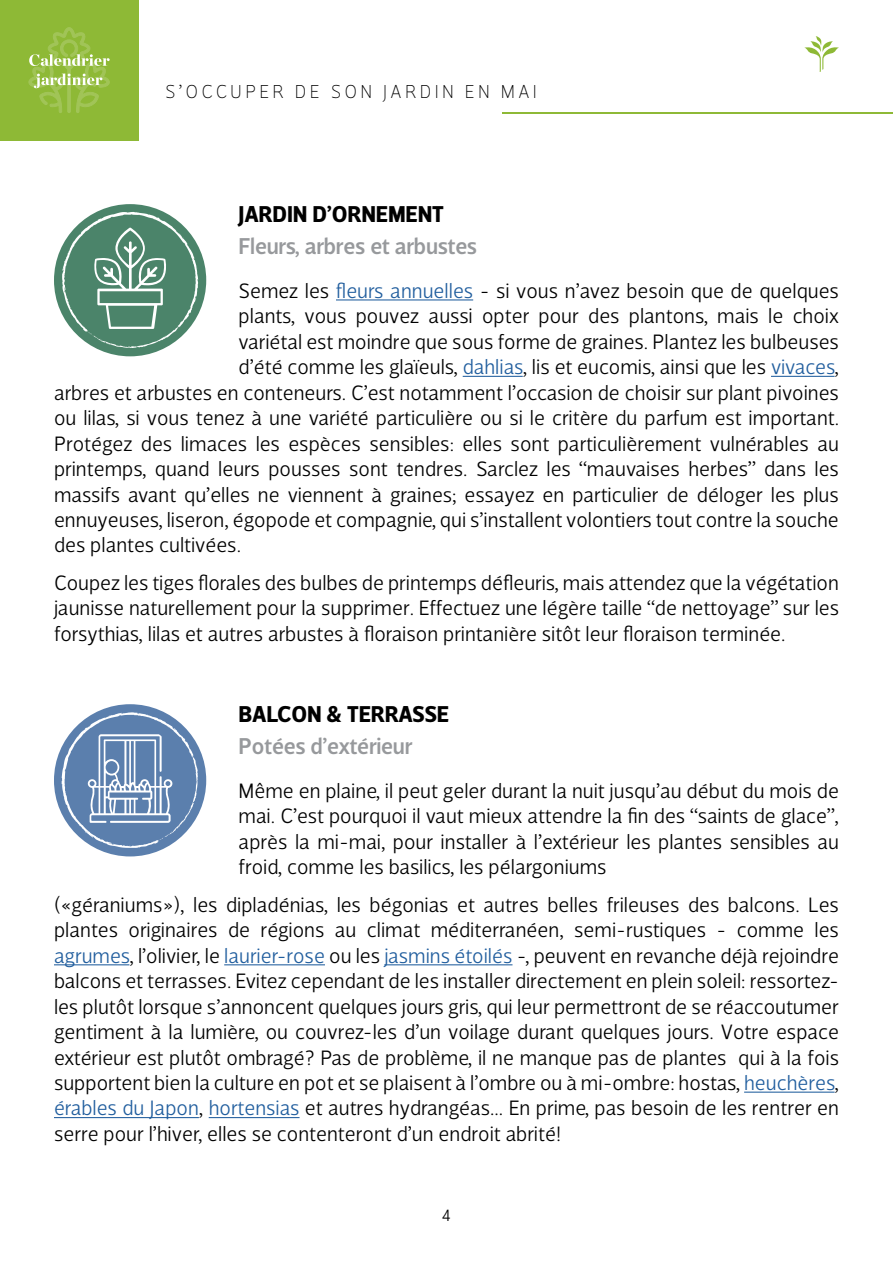
<style>
.page{position:relative;width:893px;height:1263px;background:#fff}
.page>*{position:absolute;margin:0;border:0;box-sizing:border-box;transform-origin:0 0}
.t1{font:500 23.4px "Velino Sans";letter-spacing:-.01em;color:#97999c}
.t2{font:700 23.4px "Velino Sans";letter-spacing:-.01em;color:#000}
.t3{font:300 21.15px/25.5px "Velino Sans";color:#000;text-align:justify}
.t4{font:100 19.05px "Velino Sans";letter-spacing:.175em;color:#000}
.t5{font:300 16.5px "Velino Sans";color:#000}
.s1{color:#215e9e}
</style>
<div class="page">
<div style="left:0;top:0;width:138px;height:141px;background:#8eb936"></div>
<hr style="left:502px;top:112px;width:391px;height:1px;background:#8eb936">
<svg style="left:804px;top:36px;width:35px;height:36px"></svg>
<svg style="left:28px;top:27px;width:82px;height:86px"></svg>
<hr style="left:336px;top:299px;width:137px;height:1px;background:#215e9e">
<hr style="left:463px;top:376px;width:60px;height:1px;background:#215e9e">
<hr style="left:771px;top:376px;width:64px;height:1px;background:#215e9e">
<div style="left:54px;top:204px;width:152px;height:152px;background:#4b846a;border-radius:50%"></div>
<svg style="left:62px;top:212px;width:137px;height:137px"></svg>
<hr style="left:54px;top:964px;width:75px;height:1px;background:#215e9e">
<hr style="left:224px;top:964px;width:101px;height:1px;background:#215e9e">
<hr style="left:384px;top:964px;width:128px;height:1px;background:#215e9e">
<hr style="left:744px;top:1091px;width:91px;height:2px;background:#215e9e">
<hr style="left:54px;top:1117px;width:145px;height:1px;background:#215e9e">
<hr style="left:209px;top:1117px;width:91px;height:1px;background:#215e9e">
<div style="left:54px;top:704px;width:152px;height:152px;background:#5b7fad;border-radius:50%"></div>
<svg style="left:62px;top:712px;width:137px;height:136px"></svg>
<p class="t4" style="left:165px;top:81px;width:373px">S’OCCUPER DE SON JARDIN EN MAI</p>
<p class="t2" style="left:239px;top:199px;width:207px">JARDIN D’ORNEMENT</p>
<p class="t1" style="left:239px;top:232px;width:240px">Fleurs, arbres et arbustes</p>
<p class="t3" style="left:239px;top:278px;width:602px">Semez les <span class="s1">fleurs annuelles</span> - si vous n’avez besoin que de quelques</p>
<p class="t3" style="left:239px;top:303px;width:602px">plants, vous pouvez aussi opter pour des plantons, mais le choix</p>
<p class="t3" style="left:239px;top:329px;width:602px">variétal est moindre que sous forme de graines. Plantez les bulbeuses</p>
<p class="t3" style="left:239px;top:354px;width:602px">d’été comme les glaïeuls, <span class="s1">dahlias</span>, lis et eucomis, ainsi que les <span class="s1">vivaces</span>,</p>
<p class="t3" style="left:54px;top:380px;width:786px">arbres et arbustes en conteneurs. C’est notamment l’occasion de choisir sur plant pivoines</p>
<p class="t3" style="left:54px;top:405px;width:787px">ou lilas, si vous tenez à une variété particulière ou si le critère du parfum est important.</p>
<p class="t3" style="left:54px;top:431px;width:786px">Protégez des limaces les espèces sensibles: elles sont particulièrement vulnérables au</p>
<p class="t3" style="left:54px;top:456px;width:786px">printemps, quand leurs pousses sont tendres. Sarclez les “mauvaises herbes” dans les</p>
<p class="t3" style="left:54px;top:482px;width:786px">massifs avant qu’elles ne viennent à graines; essayez en particulier de déloger les plus</p>
<p class="t3" style="left:54px;top:507px;width:786px">ennuyeuses, liseron, égopode et compagnie, qui s’installent volontiers tout contre la souche</p>
<p class="t3" style="left:54px;top:533px;width:189px">des plantes cultivées.</p>
<p class="t3" style="left:54px;top:570px;width:786px">Coupez les tiges florales des bulbes de printemps défleuris, mais attendez que la végétation jaunisse naturellement pour la supprimer. Effectuez une légère taille “de nettoyage” sur les forsythias, lilas et autres arbustes à floraison printanière sitôt leur floraison terminée.</p>
<p class="t2" style="left:239px;top:699px;width:212px">BALCON &amp; TERRASSE</p>
<p class="t1" style="left:239px;top:732px;width:176px">Potées d’extérieur</p>
<p class="t3" style="left:239px;top:778px;width:602px">Même en plaine, il peut geler durant la nuit jusqu’au début du mois de mai. C’est pourquoi il vaut mieux attendre la fin des “saints de glace”, après la mi-mai, pour installer à l’extérieur les plantes sensibles au froid, comme les basilics, les pélargoniums</p>
<p class="t3" style="left:54px;top:892px;width:787px">(«géraniums»), les dipladénias, les bégonias et autres belles frileuses des balcons. Les plantes originaires de régions au climat méditerranéen, semi-rustiques - comme les <span class="s1">agrumes</span>, l’olivier, le <span class="s1">laurier-rose</span> ou les <span class="s1">jasmins étoilés</span> -, peuvent en revanche déjà rejoindre balcons et terrasses. Evitez cependant de les installer directement en plein soleil: ressortez&shy;les plutôt lorsque s’annoncent quelques jours gris, qui leur permettront de se réaccoutumer gentiment à la lumière, ou couvrez-les d’un voilage durant quelques jours. Votre espace extérieur est plutôt ombragé? Pas de problème, il ne manque pas de plantes qui à la fois supportent bien la culture en pot et se plaisent à l’ombre ou à mi-ombre: hostas, <span class="s1">heuchères</span>, <span class="s1">érables du Japon</span>, <span class="s1">hortensias</span> et autres hydrangéas... En prime, pas besoin de les rentrer en serre pour l’hiver, elles se contenteront d’un endroit abrité!</p>
<p class="t5" style="left:442px;top:1206px;width:10px">4</p>
</div>
